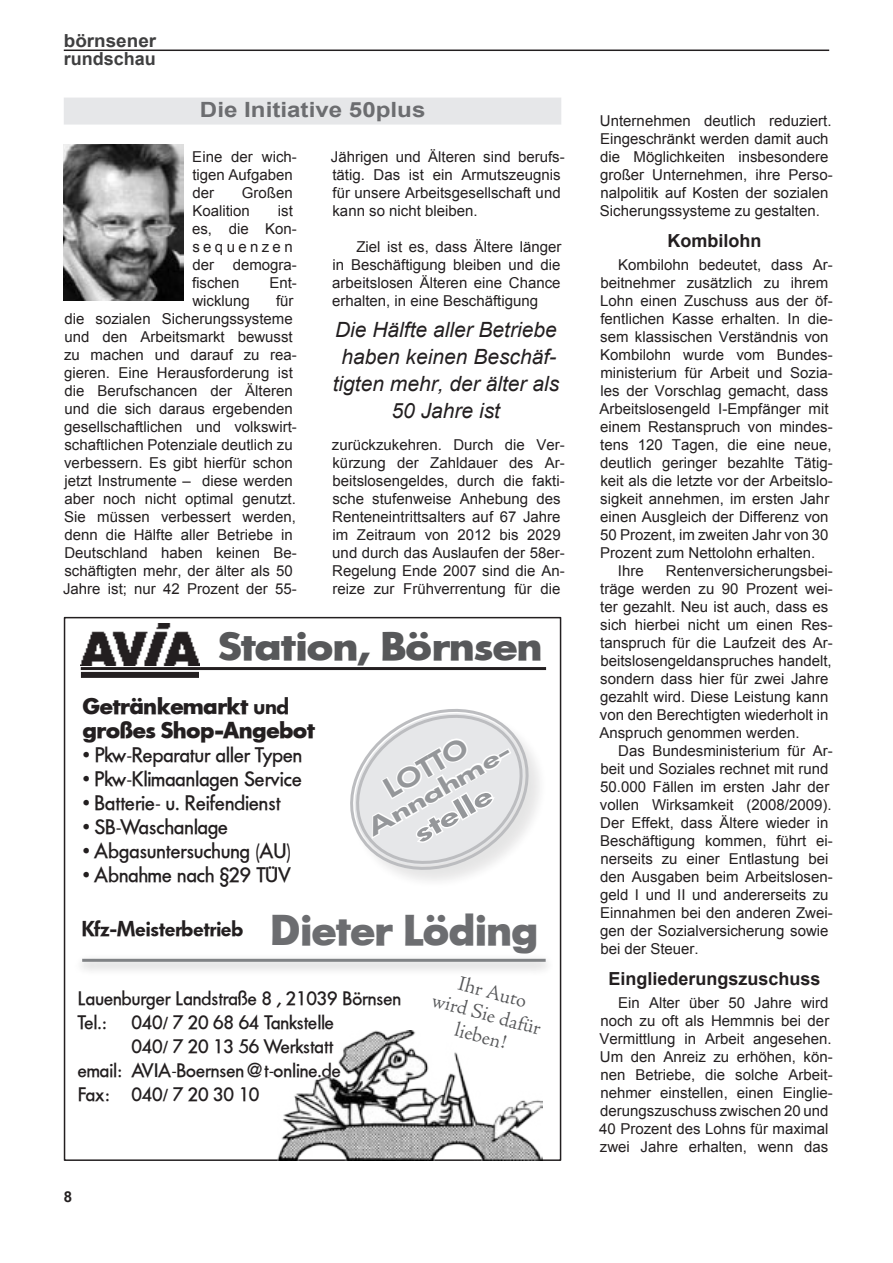
<style>
.page{position:relative;width:893px;height:1263px;background:#fff}
.page>*{position:absolute;margin:0;border:0;box-sizing:border-box;transform-origin:0 0}
.t1{font:700 39.15px "Futon";color:#57585a;scale:1.07 1}
.t2{font:500 27px "Futon";color:#95979a;scale:1.16 1}
.t3{font:500 26.85px "Futon";color:#95979a;scale:1.5 1}
.t4{font:500 24.15px "Futon";color:#95979a;scale:1.5 1}
.t5{font:700 22.5px/24px "Futon";color:#231f20}
.t6{font:21px "Futon Medium Normal";color:#231f20}
.t7{font:italic 21px/27px "Arial";color:#231f20;text-align:center}
.t8{font:500 21px "Futon";color:#231f20}
.t9{font:300 21px/22.5px "Adobe Jenson Pro";color:#57585a;text-align:center}
.t10{font:700 21px "Arial";color:#6c6d70;scale:1.15 1}
.t11{font:19.5px/24px "Futon Medium Normal";color:#231f20}
.t12{font:700 18px "Arial";color:#231f20}
.t13{font:700 18px/18px "Arial";color:#3f3f40;scale:1.05 1}
.t14{font:15px/18px "Arial";color:#231f20}
.t15{font:700 15px "Arial";color:#231f20}
.s1{font-weight:500}
.s2{font-weight:700;font-size:42px;color:#6c6d70}
</style>
<div class="page">
<hr style="left:64px;top:50px;width:765px;height:1px;background:#231f20">
<img style="left:64px;top:144px;width:119px;height:157px">
<div style="left:64px;top:98px;width:497px;height:27px;background:#e6e7e9"></div>
<img style="left:80px;top:623px;width:119px;height:43px">
<div style="left:81px;top:672px;width:118px;height:6px;background:#231f20"></div>
<hr style="left:81px;top:667px;width:465px;height:3px;background:#231f20">
<div style="left:73px;top:952px;width:482px;height:26px;background:#231f20;opacity:.4"></div>
<hr style="left:82px;top:959px;width:464px;height:3px;background:#808285">
<svg style="left:559px;top:675px;width:1px;height:229px"></svg>
<svg style="left:350px;top:709px;width:190px;height:172px"></svg>
<img style="left:277px;top:1031px;width:266px;height:129px">
<p class="t13" style="left:64px;top:32px;width:90px">börnsener rundschau</p>
<h3 class="t10" style="left:200px;top:96px;width:198px">Die Initiative 50plus</h3>
<p class="t14" style="left:192px;top:148px;width:106px">Eine der wich&shy;tigen Aufgaben der</p>
<p class="t14" style="left:192px;top:184px;width:102px;text-indent:49px">Großen<br>Koalition</p>
<p class="t14" style="left:192px;top:202px;width:106px;text-indent:86px">ist es, die Kon&shy;sequenzen der demogra&shy;fischen</p>
<p class="t14" style="left:269px;top:274px;width:29px">Ent-</p>
<p class="t14" style="left:63px;top:292px;width:235px;text-indent:213px">für die sozialen Sicherungssysteme und den Arbeitsmarkt bewusst zu machen und darauf zu rea&shy;gieren. Eine Herausforderung ist die Berufschancen der Älteren und die sich daraus ergebenden gesellschaftlichen und volkswirt&shy;schaftlichen Potenziale deutlich zu verbessern. Es gibt hierfür schon jetzt Instrumente – diese werden aber noch nicht optimal genutzt.<br>Sie müssen verbessert werden, denn die Hälfte aller Betriebe in<br>Deutschland haben keinen Be&shy;schäftigten mehr, der älter als 50<br>Jahre ist; nur 42 Prozent der 55-</p>
<p class="t14" style="left:192px;top:292px;width:59px">wicklung</p>
<p class="t14" style="left:331px;top:148px;width:235px">Jährigen und Älteren sind berufs&shy;tätig. Das ist ein Armutszeugnis für unsere Arbeitsgesellschaft und kann so nicht bleiben.</p>
<p class="t14" style="left:332px;top:238px;width:231px;text-align:justify;text-indent:24px">Ziel ist es, dass Ältere länger in Beschäftigung bleiben und die arbeitslosen Älteren eine Chance erhalten, in eine Beschäftigung</p>
<h3 class="t7" style="left:333px;top:317px;width:228px">Die Hälfte aller Betriebe haben keinen Beschäf&shy;tigten mehr, der älter als<br>50 Jahre ist</h3>
<p class="t14" style="left:332px;top:436px;width:234px">zurückzukehren. Durch die Ver&shy;kürzung der Zahldauer des Ar&shy;beitslosengeldes, durch die fakti&shy;sche stufenweise Anhebung des<br>Renteneintrittsalters auf 67 Jahre im Zeitraum von 2012 bis 2029 und durch das Auslaufen der 58er-<br>Regelung Ende 2007 sind die An&shy;reize zur Frühverrentung für die</p>
<h1 class="t1" style="left:219px;top:623px;width:303px">Station, Börnsen</h1>
<h3 class="t5" style="left:83px;top:695px;width:234px">Getränkemarkt <span class="s1">und </span>großes Shop-Angebot</h3>
<h3 class="t6" style="left:83px;top:743px;width:221px">• Pkw-Reparatur aller Typen</h3>
<h3 class="t6" style="left:83px;top:767px;width:221px">• Pkw-Klimaanlagen Service</h3>
<h3 class="t6" style="left:83px;top:791px;width:200px">• Batterie- u. Reifendienst</h3>
<h3 class="t6" style="left:83px;top:815px;width:147px">• SB-Waschanlage</h3>
<h3 class="t6" style="left:83px;top:839px;width:210px">• Abgasuntersuchung (AU)</h3>
<h3 class="t6" style="left:83px;top:863px;width:210px">• Abnahme nach §29 TÜV</h3>
<h2 class="t2" style="left:379px;top:776px;width:81px;rotate:-30deg">LOTTO</h2>
<h3 class="t4" style="left:363px;top:816px;width:124px;rotate:-30deg">Annahme-</h3>
<h3 class="t3" style="left:408px;top:821px;width:59px;rotate:-30deg">stelle</h3>
<h3 class="t8" style="left:82px;top:916px;width:457px">Kfz-Meisterbetrieb <span class="s2">Dieter Löding</span></h3>
<h3 class="t9" style="left:441px;top:967px;width:114px;rotate:15deg">Ihr Auto<br>wird Sie dafür lieben!</h3>
<h3 class="t11" style="left:78px;top:986px;width:325px">Lauenburger Landstraße 8 , 21039 Börnsen<br>Tel.:</h3>
<h3 class="t11" style="left:132px;top:1010px;width:204px">040/ 7 20 68 64 Tankstelle</h3>
<h3 class="t11" style="left:132px;top:1034px;width:203px">040/ 7 20 13 56 Werkstatt</h3>
<h3 class="t11" style="left:78px;top:1058px;width:264px">email: AVIA-Boernsen@t-online.de</h3>
<h3 class="t11" style="left:78px;top:1082px;width:183px">Fax: 040/ 7 20 30 10</h3>
<p class="t15" style="left:64px;top:1186px;width:10px">8</p>
<p class="t14" style="left:600px;top:112px;width:234px">Unternehmen deutlich reduziert.<br>Eingeschränkt werden damit auch die Möglichkeiten insbesondere großer Unternehmen, ihre Perso&shy;nalpolitik auf Kosten der sozialen Sicherungssysteme zu gestalten.</p>
<p class="t12" style="left:667px;top:228px;width:95px">Kombilohn</p>
<p class="t14" style="left:618px;top:256px;width:216px">Kombilohn bedeutet, dass Ar-</p>
<p class="t14" style="left:600px;top:274px;width:230px">beitnehmer zusätzlich zu ihrem</p>
<p class="t14" style="left:600px;top:292px;width:234px">Lohn einen Zuschuss aus der öf-</p>
<p class="t14" style="left:600px;top:310px;width:234px">fentlichen Kasse erhalten. In die-</p>
<p class="t14" style="left:600px;top:328px;width:230px">sem klassischen Verständnis von</p>
<p class="t14" style="left:600px;top:346px;width:234px">Kombilohn wurde vom Bundes-</p>
<p class="t14" style="left:600px;top:364px;width:234px">ministerium für Arbeit und Sozia-</p>
<p class="t14" style="left:601px;top:382px;width:229px">les der Vorschlag gemacht, dass</p>
<p class="t14" style="left:599px;top:400px;width:231px">Arbeitslosengeld I-Empfänger mit</p>
<p class="t14" style="left:600px;top:418px;width:234px">einem Restanspruch von mindes-</p>
<p class="t14" style="left:600px;top:436px;width:233px">tens 120 Tagen, die eine neue,</p>
<p class="t14" style="left:600px;top:454px;width:234px">deutlich geringer bezahlte Tätig-</p>
<p class="t14" style="left:600px;top:472px;width:234px">keit als die letzte vor der Arbeitslo-</p>
<p class="t14" style="left:600px;top:490px;width:231px">sigkeit annehmen, im ersten Jahr</p>
<p class="t14" style="left:600px;top:508px;width:230px">einen Ausgleich der Differenz von</p>
<p class="t14" style="left:600px;top:526px;width:230px">50 Prozent, im zweiten Jahr von 30</p>
<p class="t14" style="left:600px;top:544px;width:217px">Prozent zum Nettolohn erhalten.</p>
<p class="t14" style="left:618px;top:562px;width:27px">Ihre</p>
<p class="t14" style="left:599px;top:562px;width:235px;text-indent:66px">Rentenversicherungsbei&shy;träge werden zu 90 Prozent wei&shy;ter gezahlt. Neu ist auch, dass es sich hierbei nicht um einen Res&shy;tanspruch für die Laufzeit des Ar&shy;beitslosengeldanspruches handelt, sondern dass hier für zwei Jahre gezahlt wird. Diese Leistung kann von den Berechtigten wiederholt in<br>Anspruch genommen werden.</p>
<p class="t14" style="left:600px;top:742px;width:234px;text-indent:18px">Das Bundesministerium für Ar&shy;beit und Soziales rechnet mit rund<br>50.000 Fällen im ersten Jahr der vollen Wirksamkeit (2008/2009).<br>Der Effekt, dass Ältere wieder in<br>Beschäftigung kommen, führt ei&shy;nerseits zu einer Entlastung bei den Ausgaben beim Arbeitslosen&shy;geld I und II und andererseits zu<br>Einnahmen bei den anderen Zwei&shy;gen der Sozialversicherung sowie bei der Steuer.</p>
<p class="t12" style="left:608px;top:966px;width:214px">Eingliederungszuschuss</p>
<p class="t14" style="left:599px;top:994px;width:235px;text-indent:19px">Ein Alter über 50 Jahre wird noch zu oft als Hemmnis bei der<br>Vermittlung in Arbeit angesehen.<br>Um den Anreiz zu erhöhen, kön&shy;nen Betriebe, die solche Arbeit&shy;nehmer einstellen, einen Einglie&shy;derungszuschuss zwischen 20 und<br>40 Prozent des Lohns für maximal zwei Jahre erhalten, wenn das</p>
</div>
